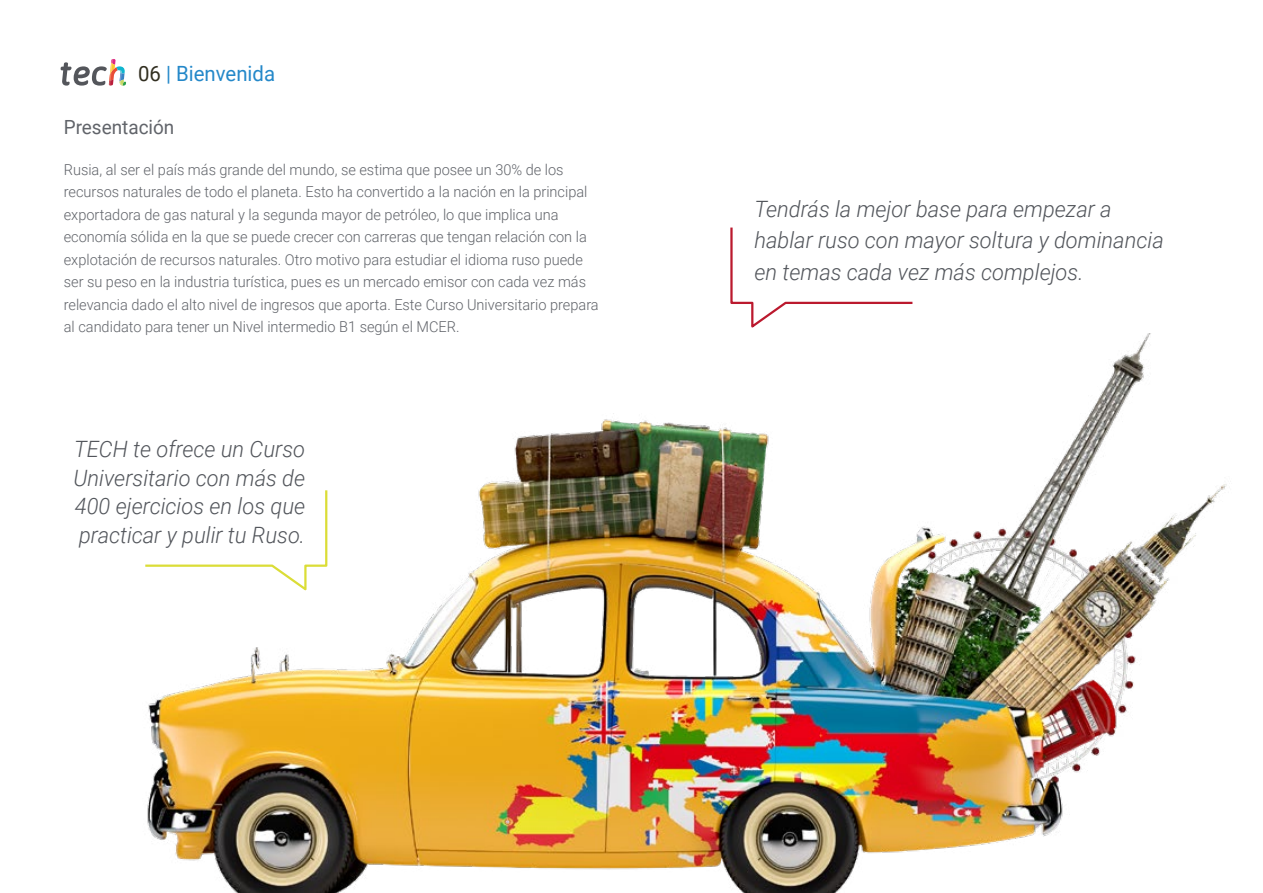
<style>
.page{position:relative;width:1263px;height:893px;background:#fff}
.page>*{position:absolute;margin:0;border:0;box-sizing:border-box;transform-origin:0 0}
.t1{font:italic 300 22.5px/28.5px "Roboto";color:#52555b;text-align:justify}
.t2{font:21px "Roboto";color:#2488c9}
.t3{font:19.5px "Roboto";color:#61646a}
.t4{font:300 15px/22.5px "Roboto";color:#61646a}
.s1{color:#312e20}
</style>
<div class="page">
<svg style="left:61px;top:59px;width:65px;height:27px"></svg>
<img style="left:147px;top:334px;width:1080px;height:559px">
<svg style="left:145px;top:488px;width:183px;height:106px"></svg>
<svg style="left:730px;top:227px;width:183px;height:101px"></svg>
<h2 class="t2" style="left:138px;top:59px;width:138px"><span class="s1">06</span> | Bienvenida</h2>
<h3 class="t3" style="left:64px;top:113px;width:112px">Presentación</h3>
<p class="t4" style="left:64px;top:158px;width:536px">Rusia, al ser el país más grande del mundo, se estima que posee un 30% de los recursos naturales de todo el planeta. Esto ha convertido a la nación en la principal exportadora de gas natural y la segunda mayor de petróleo, lo que implica una economía sólida en la que se puede crecer con carreras que tengan relación con la explotación de recursos naturales. Otro motivo para estudiar el idioma ruso puede ser su peso en la industria turística, pues es un mercado emisor con cada vez más relevancia dado el alto nivel de ingresos que aporta. Este Curso Universitario prepara al candidato para tener un Nivel intermedio B1 según el MCER.</p>
<h1 class="t1" style="left:74px;top:434px;width:233px">TECH te ofrece un Curso Universitario con más de 400 ejercicios en los que practicar y pulir tu Ruso.</h1>
<h1 class="t1" style="left:754px;top:192px;width:411px;line-height:31.5px;text-align:left">Tendrás la mejor base para empezar a hablar ruso con mayor soltura y dominancia en temas cada vez más complejos.</h1>
</div>
